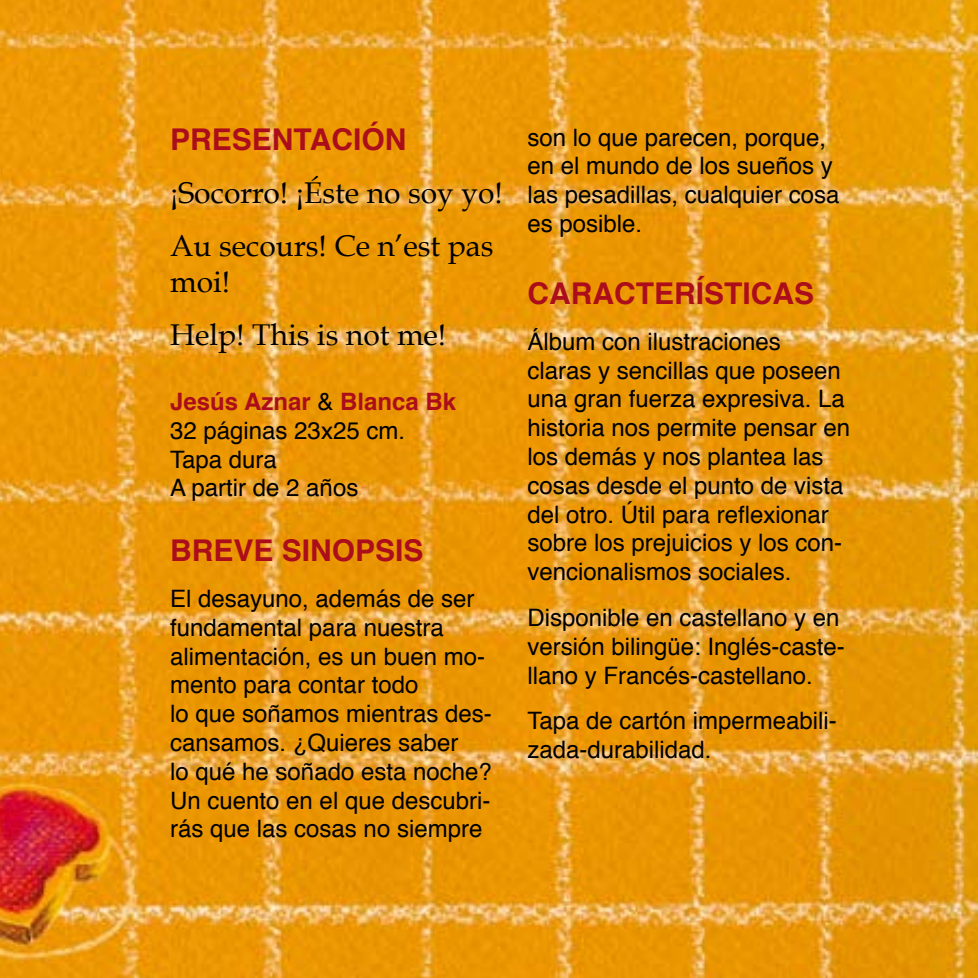
<style>
.page{position:relative;width:978px;height:978px;background:#fff}
.page>*{position:absolute;margin:0;border:0;box-sizing:border-box;transform-origin:0 0}
.t1{font:30px/53.1px "Book Antiqua";color:#000}
.t2{font:700 30px "Helvetica";color:#ab0e1a}
.t3{font:24px/28.8px "Helvetica";color:#000}
.s1{font-weight:700;color:#ab0e1a}
</style>
<div class="page">
<img style="left:0;top:0;width:978px;height:978px">
<p class="t2" style="left:170px;top:115px;width:238px">PRESENTACIÓN</p>
<p class="t1" style="left:170px;top:166px;width:334px">¡Socorro! ¡Éste no soy yo!<br>Au secours! Ce n’est pas</p>
<p class="t1" style="left:170px;top:255px;width:278px">moi!<br>Help! This is not me!</p>
<p class="t3" style="left:170px;top:388px;width:287px"><span class="s1">Jesús Aznar</span> &amp; <span class="s1">Blanca Bk<br></span>32 páginas 23x25 cm.<br>Tapa dura<br>A partir de 2 años</p>
<p class="t2" style="left:170px;top:526px;width:255px">BREVE SINOPSIS</p>
<p class="t3" style="left:170px;top:585px;width:323px">El desayuno, además de ser fundamental para nuestra alimentación, es un buen mo&shy;mento para contar todo<br>lo que soñamos mientras des&shy;cansamos. ¿Quieres saber<br>lo qué he soñado esta noche?<br>Un cuento en el que descubri&shy;rás que las cosas no siempre</p>
<p class="t3" style="left:527px;top:124px;width:314px">son lo que parecen, porque, en el mundo de los sueños y las pesadillas, cualquier cosa es posible.</p>
<p class="t2" style="left:527px;top:269px;width:288px">CARACTERÍSTICAS</p>
<p class="t3" style="left:527px;top:328px;width:324px">Álbum con ilustraciones claras y sencillas que poseen una gran fuerza expresiva. La historia nos permite pensar en los demás y nos plantea las cosas desde el punto de vista del otro. Útil para reflexionar sobre los prejuicios y los con&shy;vencionalismos sociales.</p>
<p class="t3" style="left:527px;top:604px;width:319px">Disponible en castellano y en versión bilingüe: Inglés-caste&shy;llano y Francés-castellano.</p>
<p class="t3" style="left:527px;top:707px;width:311px">Tapa de cartón impermeabili&shy;zada-durabilidad.</p>
</div>
